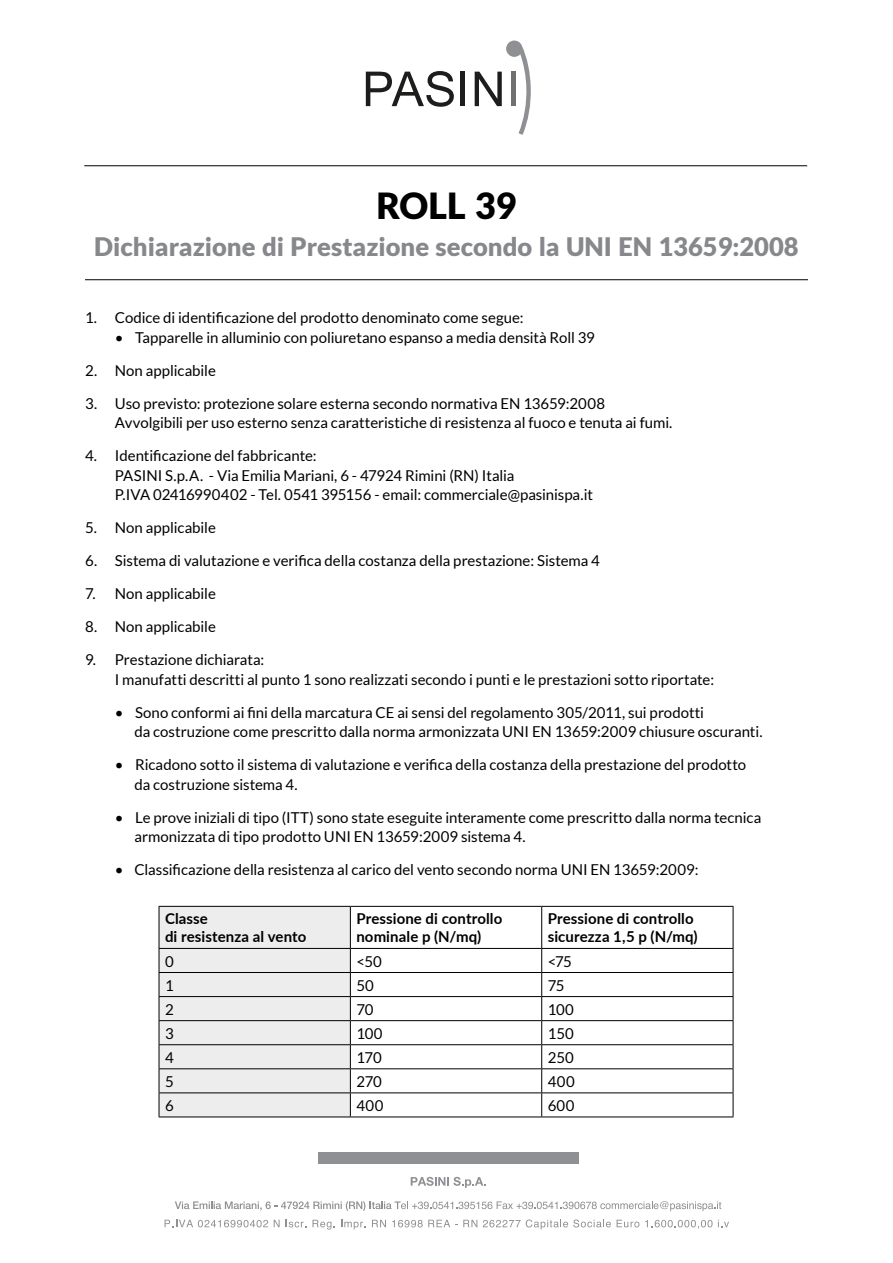
<style>
.page{position:relative;width:893px;height:1263px;background:#fff}
.page>*{position:absolute;margin:0;border:0;box-sizing:border-box;transform-origin:0 0}
.t1{font:900 36px "Lato";color:#000}
.t2{font:900 25.5px "Lato";color:#87888b}
.t3{font:15px/19.5px "Lato";letter-spacing:-.005em;color:#000}
.t4{font:700 15px/18px "Lato";letter-spacing:.005em;color:#000}
</style>
<div class="page">
<svg style="left:411px;top:1177px;width:75px;height:11px"></svg>
<svg style="left:175px;top:1201px;width:546px;height:10px"></svg>
<svg style="left:165px;top:1220px;width:103px;height:7px"></svg>
<svg style="left:274px;top:1220px;width:6px;height:7px"></svg>
<svg style="left:286px;top:1220px;width:20px;height:7px"></svg>
<svg style="left:312px;top:1220px;width:23px;height:9px"></svg>
<svg style="left:341px;top:1220px;width:25px;height:9px"></svg>
<svg style="left:372px;top:1220px;width:14px;height:7px"></svg>
<svg style="left:392px;top:1220px;width:85px;height:7px"></svg>
<svg style="left:483px;top:1219px;width:128px;height:10px"></svg>
<svg style="left:617px;top:1220px;width:22px;height:7px"></svg>
<svg style="left:645px;top:1220px;width:67px;height:9px"></svg>
<svg style="left:718px;top:1220px;width:11px;height:7px"></svg>
<div style="left:319px;top:1152px;width:260px;height:12px;background:#8f9093"></div>
<svg style="left:366px;top:71px;width:88px;height:36px"></svg>
<hr style="left:461px;top:72px;width:4px;height:34px;background:#1d1e1c">
<svg style="left:475px;top:41px;width:56px;height:94px"></svg>
<hr style="left:85px;top:279px;width:723px;height:1px;background:#000">
<hr style="left:84px;top:165px;width:723px;height:1px;background:#000">
<div style="left:159px;top:906px;width:191px;height:42px;background:#ededed"></div>
<hr style="left:159px;top:906px;width:191px;height:1px;background:#000">
<hr style="left:159px;top:907px;width:1px;height:41px;background:#000">
<hr style="left:350px;top:906px;width:192px;height:1px;background:#000">
<hr style="left:350px;top:907px;width:1px;height:41px;background:#000">
<hr style="left:542px;top:906px;width:191px;height:1px;background:#000">
<hr style="left:541px;top:907px;width:1px;height:41px;background:#000">
<hr style="left:733px;top:907px;width:1px;height:41px;background:#000">
<hr style="left:350px;top:948px;width:192px;height:1px;background:#000">
<hr style="left:542px;top:948px;width:191px;height:1px;background:#000">
<hr style="left:350px;top:972px;width:192px;height:1px;background:#000">
<hr style="left:542px;top:972px;width:191px;height:1px;background:#000">
<hr style="left:350px;top:996px;width:192px;height:1px;background:#000">
<hr style="left:542px;top:996px;width:191px;height:1px;background:#000">
<hr style="left:350px;top:1020px;width:192px;height:1px;background:#000">
<hr style="left:542px;top:1020px;width:191px;height:1px;background:#000">
<hr style="left:350px;top:1044px;width:192px;height:1px;background:#000">
<hr style="left:542px;top:1044px;width:191px;height:1px;background:#000">
<hr style="left:350px;top:1068px;width:192px;height:1px;background:#000">
<hr style="left:542px;top:1068px;width:191px;height:1px;background:#000">
<hr style="left:350px;top:1092px;width:192px;height:1px;background:#000">
<svg style="left:159px;top:948px;width:192px;height:168px;background:#dedede"></svg>
<hr style="left:542px;top:1092px;width:191px;height:1px;background:#000">
<svg style="left:541px;top:949px;width:1px;height:167px"></svg>
<svg style="left:733px;top:949px;width:1px;height:167px"></svg>
<hr style="left:159px;top:1116px;width:191px;height:1px;background:#000">
<hr style="left:350px;top:1116px;width:192px;height:1px;background:#000">
<hr style="left:542px;top:1116px;width:191px;height:1px;background:#000">
<h1 class="t1" style="left:376px;top:185px;width:142px">ROLL 39</h1>
<h2 class="t2" style="left:94px;top:232px;width:706px">Dichiarazione di Prestazione secondo la UNI EN 13659:2008</h2>
<p class="t3" style="left:85px;top:308px;width:440px">1. Codice di identificazione del prodotto denominato come segue:</p>
<p class="t3" style="left:115px;top:327px;width:482px">• Tapparelle in alluminio con poliuretano espanso a media densità Roll 39</p>
<p class="t3" style="left:85px;top:360px;width:132px">2. Non applicabile</p>
<p class="t3" style="left:115px;top:393px;width:559px;text-indent:-30px">3. Uso previsto: protezione solare esterna secondo normativa EN 13659:2008<br>Avvolgibili per uso esterno senza caratteristiche di resistenza al fuoco e tenuta ai fumi.</p>
<p class="t3" style="left:115px;top:446px;width:480px;text-indent:-30px">4. Identificazione del fabbricante:<br>PASINI S.p.A. - Via Emilia Mariani, 6 - 47924 Rimini (RN) Italia<br>P.IVA 02416990402 - Tel. 0541 395156 - email: commerciale@pasinispa.it</p>
<p class="t3" style="left:85px;top:518px;width:132px">5. Non applicabile</p>
<p class="t3" style="left:85px;top:551px;width:516px">6. Sistema di valutazione e verifica della costanza della prestazione: Sistema 4</p>
<p class="t3" style="left:85px;top:584px;width:132px">7. Non applicabile</p>
<p class="t3" style="left:85px;top:617px;width:132px">8. Non applicabile</p>
<p class="t3" style="left:115px;top:650px;width:601px;text-indent:-30px">9. Prestazione dichiarata:<br>I manufatti descritti al punto 1 sono realizzati secondo i punti e le prestazioni sotto riportate:</p>
<p class="t3" style="left:135px;top:702px;width:629px;text-indent:-20px">• Sono conformi ai fini della marcatura CE ai sensi del regolamento 305/2011, sui prodotti<br>da costruzione come prescritto dalla norma armonizzata UNI EN 13659:2009 chiusure oscuranti.</p>
<p class="t3" style="left:135px;top:755px;width:613px;text-indent:-20px">• Ricadono sotto il sistema di valutazione e verifica della costanza della prestazione del prodotto da costruzione sistema 4.</p>
<p class="t3" style="left:135px;top:807px;width:628px;text-indent:-20px">• Le prove iniziali di tipo (ITT) sono state eseguite interamente come prescritto dalla norma tecnica armonizzata di tipo prodotto UNI EN 13659:2009 sistema 4.</p>
<p class="t3" style="left:115px;top:860px;width:585px">• Classificazione della resistenza al carico del vento secondo norma UNI EN 13659:2009:</p>
<p class="t4" style="left:165px;top:909px;width:143px">Classe<br>di resistenza al vento</p>
<p class="t4" style="left:356px;top:909px;width:147px">Pressione di controllo nominale p (N/mq)</p>
<p class="t4" style="left:548px;top:909px;width:151px">Pressione di controllo sicurezza 1,5 p (N/mq)</p>
<p class="t3" style="left:165px;top:951px;width:10px">0</p>
<p class="t3" style="left:356px;top:951px;width:27px">&lt;50</p>
<p class="t3" style="left:548px;top:951px;width:26px">&lt;75</p>
<p class="t3" style="left:165px;top:975px;width:10px">1</p>
<p class="t3" style="left:356px;top:975px;width:19px">50</p>
<p class="t3" style="left:548px;top:975px;width:18px">75</p>
<p class="t3" style="left:165px;top:999px;width:10px">2</p>
<p class="t3" style="left:356px;top:999px;width:19px">70</p>
<p class="t3" style="left:548px;top:999px;width:28px">100</p>
<p class="t3" style="left:165px;top:1023px;width:10px">3</p>
<p class="t3" style="left:356px;top:1023px;width:28px">100</p>
<p class="t3" style="left:548px;top:1023px;width:28px">150</p>
<p class="t3" style="left:165px;top:1047px;width:10px">4</p>
<p class="t3" style="left:356px;top:1047px;width:27px">170</p>
<p class="t3" style="left:548px;top:1047px;width:28px">250</p>
<p class="t3" style="left:165px;top:1071px;width:10px">5</p>
<p class="t3" style="left:356px;top:1071px;width:27px">270</p>
<p class="t3" style="left:548px;top:1071px;width:29px">400</p>
<p class="t3" style="left:165px;top:1096px;width:10px">6</p>
<p class="t3" style="left:356px;top:1096px;width:29px">400</p>
<p class="t3" style="left:548px;top:1096px;width:28px">600</p>
</div>
